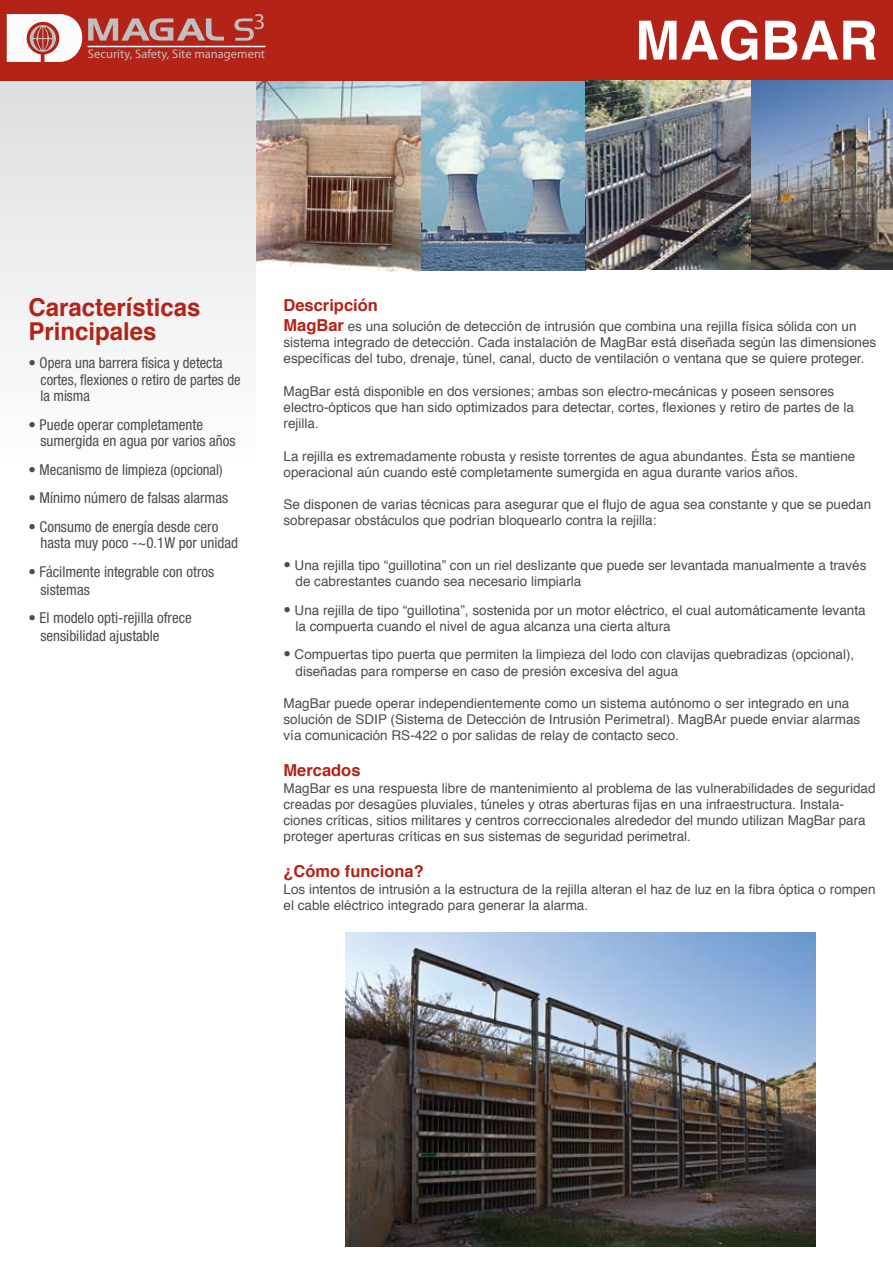
<style>
.page{position:relative;width:893px;height:1263px;background:#fff}
.page>*{position:absolute;margin:0;border:0;box-sizing:border-box;transform-origin:0 0}
.t1{font:700 54px "Helvetica";color:#fff}
.t2{font:700 24.6px/24px "Helvetica";color:#b32317}
.t3{font:22.65px "Myriad Pro";color:#c0bfbf}
.t4{font:700 16.5px "Helvetica";color:#b32317}
.t5{font:condensed 15px/16.5px "Helvetica Neue";color:#4d4c4d}
.t6{font:13.5px/16.2px "Helvetica";color:#4d4c4d}
.t7{font:12.6px "Myriad Pro";color:#c0bfbf}
.s1{font-weight:700;font-size:16.5px;color:#b32317}
.s2{font-family:"Helvetica Neue";font-stretch:condensed;font-size:15px}
</style>
<div class="page">
<div style="left:0;top:0;width:893px;height:81px;background:#b32317"></div>
<img style="left:255px;top:81px;width:638px;height:190px">
<svg style="left:7px;top:14px;width:217px;height:48px"></svg>
<hr style="left:88px;top:46px;width:177px;height:1px;background:#fdfeff">
<svg style="left:235px;top:18px;width:19px;height:23px"></svg>
<div style="left:0;top:81px;width:255px;height:1182px;background:linear-gradient(to bottom,#ededee,#fff)"></div>
<img style="left:345px;top:933px;width:471px;height:313px">
<h3 class="t3" style="left:254px;top:7px;width:13px">3</h3>
<p class="t7" style="left:88px;top:46px;width:179px">Security, Safety, Site management</p>
<h1 class="t1" style="left:635px;top:-3px;width:244px">MAGBAR</h1>
<h2 class="t2" style="left:28px;top:295px;width:174px">Características<br>Principales</h2>
<p class="t5" style="left:41px;top:354px;width:202px;text-indent:-12px">• Opera una barrera física y detecta cortes, flexiones o retiro de partes de la misma</p>
<p class="t5" style="left:40px;top:416px;width:196px;text-indent:-12px">• Puede operar completamente sumergida en agua por varios años</p>
<p class="t5" style="left:28px;top:461px;width:196px">• Mecanismo de limpieza (opcional)</p>
<p class="t5" style="left:28px;top:489px;width:201px">• Mínimo número de falsas alarmas</p>
<p class="t5" style="left:40px;top:518px;width:199px;text-indent:-12px">• Consumo de energía desde cero hasta muy poco -~0.1W por unidad</p>
<p class="t5" style="left:40px;top:562px;width:175px;line-height:18px;text-indent:-12px">• Fácilmente integrable con otros sistemas</p>
<p class="t5" style="left:40px;top:609px;width:153px;line-height:18px;text-indent:-12px">• El modelo opti-rejilla ofrece sensibilidad ajustable</p>
<p class="t4" style="left:284px;top:292px;width:96px">Descripción</p>
<p class="t6" style="left:284px;top:318px;width:594px"><span class="s1">MagBar</span> es una solución de detección de intrusión que combina una rejilla física sólida con un sistema integrado de detección. Cada instalación de MagBar está diseñada según las dimensiones específicas del tubo, drenaje, túnel, canal, ducto de ventilación o ventana que se quiere proteger.</p>
<p class="t6" style="left:284px;top:383px;width:572px">MagBar está disponible en dos versiones; ambas son electro-mecánicas y poseen sensores electro-ópticos que han sido optimizados para detectar, cortes, flexiones y retiro de partes de la rejilla.</p>
<p class="t6" style="left:284px;top:448px;width:573px">La rejilla es extremadamente robusta y resiste torrentes de agua abundantes. Ésta se mantiene operacional aún cuando esté completamente sumergida en agua durante varios años.</p>
<p class="t6" style="left:284px;top:497px;width:589px">Se disponen de varias técnicas para asegurar que el flujo de agua sea constante y que se puedan sobrepasar obstáculos que podrían bloquearlo contra la rejilla:</p>
<p class="t6" style="left:296px;top:558px;width:572px;text-indent:-12px"><span class="s2">•</span> Una rejilla tipo “guillotina” con un riel deslizante que puede ser levantada manualmente a través de cabrestantes cuando sea necesario limpiarla</p>
<p class="t6" style="left:296px;top:602px;width:572px;text-indent:-12px"><span class="s2">•</span> Una rejilla de tipo “guillotina”, sostenida por un motor eléctrico, el cual automáticamente levanta la compuerta cuando el nivel de agua alcanza una cierta altura</p>
<p class="t6" style="left:296px;top:647px;width:560px;text-indent:-12px"><span class="s2">•</span> Compuertas tipo puerta que permiten la limpieza del lodo con clavijas quebradizas (opcional), diseñadas para romperse en caso de presión excesiva del agua</p>
<p class="t6" style="left:284px;top:696px;width:578px">MagBar puede operar independientemente como un sistema autónomo o ser integrado en una solución de SDIP (Sistema de Detección de Intrusión Perimetral). MagBAr puede enviar alarmas vía comunicación RS-422 o por salidas de relay de contacto seco.</p>
<p class="t4" style="left:284px;top:757px;width:79px">Mercados</p>
<p class="t6" style="left:284px;top:780px;width:594px">MagBar es una respuesta libre de mantenimiento al problema de las vulnerabilidades de seguridad creadas por desagües pluviales, túneles y otras aberturas fijas en una infraestructura. Instala&shy;ciones críticas, sitios militares y centros correccionales alrededor del mundo utilizan MagBar para proteger aperturas críticas en sus sistemas de seguridad perimetral.</p>
<p class="t4" style="left:284px;top:858px;width:142px">¿Cómo funciona?</p>
<p class="t6" style="left:284px;top:881px;width:594px">Los intentos de intrusión a la estructura de la rejilla alteran el haz de luz en la fibra óptica o rompen el cable eléctrico integrado para generar la alarma.</p>
</div>
